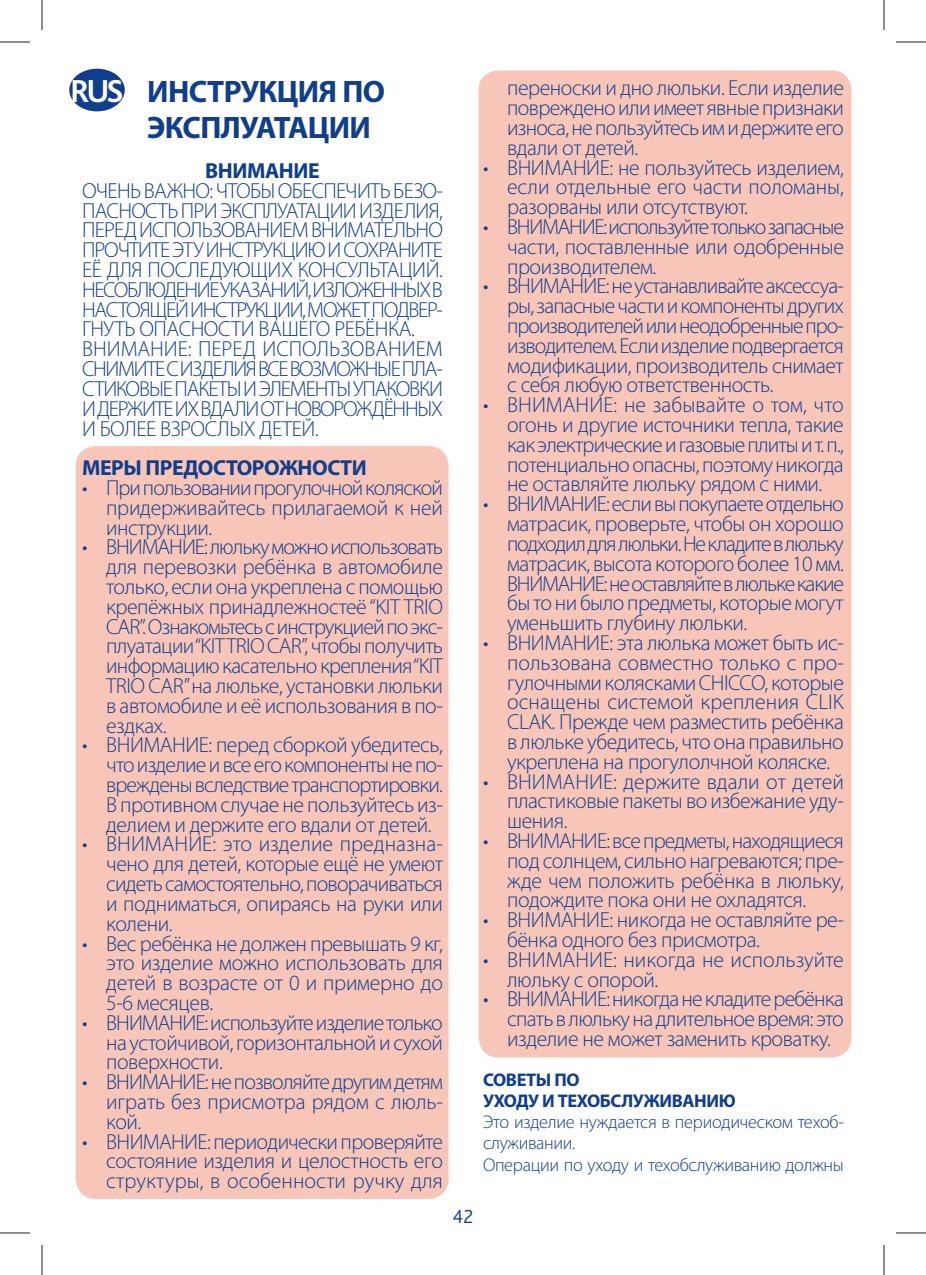
<style>
.page{position:relative;width:926px;height:1275px;background:#fff}
.page>*{position:absolute;margin:0;border:0;box-sizing:border-box;transform-origin:0 0}
.t1{font:700 33.2px "Bliss 2";color:#fff}
.t2{font:700 31.2px/36.8px "Myriad Pro";letter-spacing:-.02em;color:#103d8c}
.t3{font:300 21.8px/19.8px "Myriad Pro";letter-spacing:-.02em;color:#103d8c;text-align:justify}
.t4{font:300 21.8px/19.8px "Myriad Pro";letter-spacing:-.04em;color:#103d8c}
.t5{font:300 21.8px/19.8px "Myriad Pro";color:#103d8c}
.t6{font:700 21.8px "Myriad Pro";letter-spacing:-.02em;color:#103d8c}
.t7{font:300 19.8px "Bliss 2";color:#103d8c}
.t8{font:300 18.4px/21.2px "Myriad Pro";letter-spacing:-.02em;color:#103d8c}
.t9{font:700 18.4px/21.2px "Myriad Pro";letter-spacing:-.02em;color:#103d8c}
</style>
<div class="page">
<div style="left:479px;top:70px;width:372px;height:987px;background:#f8c6b9;border-radius:20px"></div>
<div style="left:76px;top:446px;width:373px;height:753px;background:#f8c6b9;border-radius:20px"></div>
<div style="left:69px;top:69px;width:56px;height:42px;background:#103d8c;border-radius:50%"></div>
<hr style="left:0;top:42px;width:30px;height:1px;background:#231f20">
<hr style="left:896px;top:42px;width:30px;height:1px;background:#231f20">
<hr style="left:0;top:1232px;width:30px;height:1px;background:#231f20">
<hr style="left:896px;top:1232px;width:30px;height:1px;background:#231f20">
<hr style="left:42px;top:0;width:1px;height:30px;background:#231f20">
<hr style="left:42px;top:1245px;width:1px;height:30px;background:#231f20">
<hr style="left:884px;top:0;width:1px;height:30px;background:#231f20">
<hr style="left:884px;top:1245px;width:1px;height:30px;background:#231f20">
<h1 class="t1" style="left:70px;top:78px;width:55px">RUS</h1>
<h2 class="t2" style="left:147px;top:75px;width:239px">ИНСТРУКЦИЯ ПО<br>ЭКСПЛУАТАЦИИ</h2>
<p class="t6" style="left:205px;top:162px;width:116px">ВНИМАНИЕ</p>
<p class="t4" style="left:82px;top:182px;width:362px">ОЧЕНЬ ВАЖНО: ЧТОБЫ ОБЕСПЕЧИТЬ БЕЗО-ПАСНОСТЬ ПРИ ЭКСПЛУАТАЦИИ ИЗДЕЛИЯ, ПЕРЕД ИСПОЛЬЗОВАНИЕМ ВНИМАТЕЛЬНО ПРОЧТИТЕ ЭТУ ИНСТРУКЦИЮ И СОХРАНИТЕ ЕЁ ДЛЯ ПОСЛЕДУЮЩИХ КОНСУЛЬТАЦИЙ.<br>НЕСОБЛЮДЕНИЕ УКАЗАНИЙ,ИЗЛОЖЕННЫХ В НАСТОЯЩЕЙ ИНСТРУКЦИИ, МОЖЕТ ПОДВЕР-ГНУТЬ ОПАСНОСТИ ВАШЕГО РЕБЁНКА.<br>ВНИМАНИЕ: ПЕРЕД ИСПОЛЬЗОВАНИЕМ СНИМИТЕ С ИЗДЕЛИЯ ВСЕ ВОЗМОЖНЫЕ ПЛА-СТИКОВЫЕ ПАКЕТЫ И ЭЛЕМЕНТЫ УПАКОВКИ И ДЕРЖИТЕ ИХ ВДАЛИ ОТ НОВОРОЖДЁННЫХ И БОЛЕЕ ВЗРОСЛЫХ ДЕТЕЙ.</p>
<p class="t6" style="left:82px;top:459px;width:286px">МЕРЫ ПРЕДОСТОРОЖНОСТИ</p>
<p class="t3" style="left:106px;top:479px;width:338px;text-indent:-24px">• При пользовании прогулочной коляской придерживайтесь прилагаемой к ней инструкции.</p>
<p class="t3" style="left:106px;top:539px;width:338px;text-indent:-24px">• ВНИМАНИЕ: люльку можно использовать для перевозки ребёнка в автомобиле только, если она укреплена с помощью крепёжных принадлежностеё “KIT TRIO CAR”. Ознакомьтесь с инструкцией по экс&shy;плуатации “KIT TRIO CAR”, чтобы получить информацию касательно крепления “KIT TRIO CAR” на люльке, установки люльки в автомобиле и её использования в по&shy;ездках.</p>
<p class="t3" style="left:106px;top:737px;width:338px;text-indent:-24px">• ВНИМАНИЕ: перед сборкой убедитесь, что изделие и все его компоненты не по&shy;вреждены вследствие транспортировки.<br>В противном случае не пользуйтесь из&shy;делием и держите его вдали от детей.</p>
<p class="t3" style="left:106px;top:836px;width:338px;text-indent:-24px">• ВНИМАНИЕ: это изделие предназна&shy;чено для детей, которые ещё не умеют сидеть самостоятельно, поворачиваться и подниматься, опираясь на руки или колени.</p>
<p class="t3" style="left:106px;top:935px;width:338px;text-indent:-24px">• Вес ребёнка не должен превышать 9 кг, это изделие можно использовать для детей в возрасте от 0 и примерно до 5-6 месяцев.</p>
<p class="t3" style="left:106px;top:1014px;width:338px;text-indent:-24px">• ВНИМАНИЕ: используйте изделие только на устойчивой, горизонтальной и сухой поверхности.</p>
<p class="t3" style="left:106px;top:1073px;width:338px;text-indent:-24px">• ВНИМАНИЕ: не позволяйте другим детям играть без присмотра рядом с люль&shy;кой.</p>
<p class="t3" style="left:106px;top:1133px;width:338px;text-indent:-24px">• ВНИМАНИЕ: периодически проверяйте состояние изделия и целостность его структуры, в особенности ручку для</p>
<p class="t7" style="left:453px;top:1208px;width:22px">42</p>
<p class="t3" style="left:507px;top:80px;width:338px">переноски и дно люльки. Если изделие повреждено или имеет явные признаки износа, не пользуйтесь им и держите его вдали от детей.</p>
<p class="t3" style="left:507px;top:159px;width:338px;text-indent:-24px">• ВНИМАНИЕ: не пользуйтесь изделием, если отдельные его части поломаны, разорваны или отсутствуют.</p>
<p class="t3" style="left:507px;top:218px;width:338px;text-indent:-24px">• ВНИМАНИЕ: используйте только запасные части, поставленные или одобренные производителем.</p>
<p class="t3" style="left:507px;top:278px;width:338px;text-indent:-24px">• ВНИМАНИЕ: не устанавливайте аксессуа&shy;ры, запасные части и компоненты других производителей или неодобренные про&shy;изводителем. Если изделие подвергается модификации, производитель снимает с себя любую ответственность.</p>
<p class="t3" style="left:507px;top:397px;width:338px;text-indent:-24px">• ВНИМАНИЕ: не забывайте о том, что огонь и другие источники тепла, такие как электрические и газовые плиты и т. п., потенциально опасны, поэтому никогда не оставляйте люльку рядом с ними.</p>
<p class="t3" style="left:507px;top:496px;width:338px;text-indent:-24px">• ВНИМАНИЕ: если вы покупаете отдельно матрасик, проверьте, чтобы он хорошо подходил для люльки. Не кладите в люльку матрасик, высота которого более 10 мм.<br>ВНИМАНИЕ: не оставляйте в люльке какие бы то ни было предметы, которые могут уменьшить глубину люльки.</p>
<p class="t3" style="left:507px;top:634px;width:338px;text-indent:-24px">• ВНИМАНИЕ: эта люлька может быть ис&shy;пользована совместно только с про&shy;гулочными колясками CHICCO, которые оснащены системой крепления CLIK CLAK. Прежде чем разместить ребёнка в люльке убедитесь, что она правильно укреплена на прогулолчной коляске.</p>
<p class="t3" style="left:507px;top:773px;width:338px;text-indent:-24px">• ВНИМАНИЕ: держите вдали от детей пластиковые пакеты во избежание уду&shy;шения.</p>
<p class="t3" style="left:507px;top:832px;width:338px;text-indent:-24px">• ВНИМАНИЕ: все предметы, находящиеся под солнцем, сильно нагреваются; пре&shy;жде чем положить ребёнка в люльку, подождите пока они не охладятся.</p>
<p class="t3" style="left:507px;top:911px;width:338px;text-indent:-24px">• ВНИМАНИЕ: никогда не оставляйте ре&shy;бёнка одного без присмотра.</p>
<p class="t5" style="left:507px;top:951px;width:338px;text-indent:-24px">• ВНИМАНИЕ: никогда не используйте люльку с опорой.</p>
<p class="t3" style="left:507px;top:991px;width:338px;text-indent:-24px">• ВНИМАНИЕ: никогда не кладите ребёнка спать в люльку на длительное время: это изделие не может заменить кроватку.</p>
<p class="t9" style="left:483px;top:1070px;width:254px">СОВЕТЫ ПО<br>УХОДУ И ТЕХОБСЛУЖИВАНИЮ</p>
<p class="t8" style="left:483px;top:1112px;width:362px">Это изделие нуждается в периодическом техоб&shy;служивании.<br>Операции по уходу и техобслуживанию должны</p>
</div>
